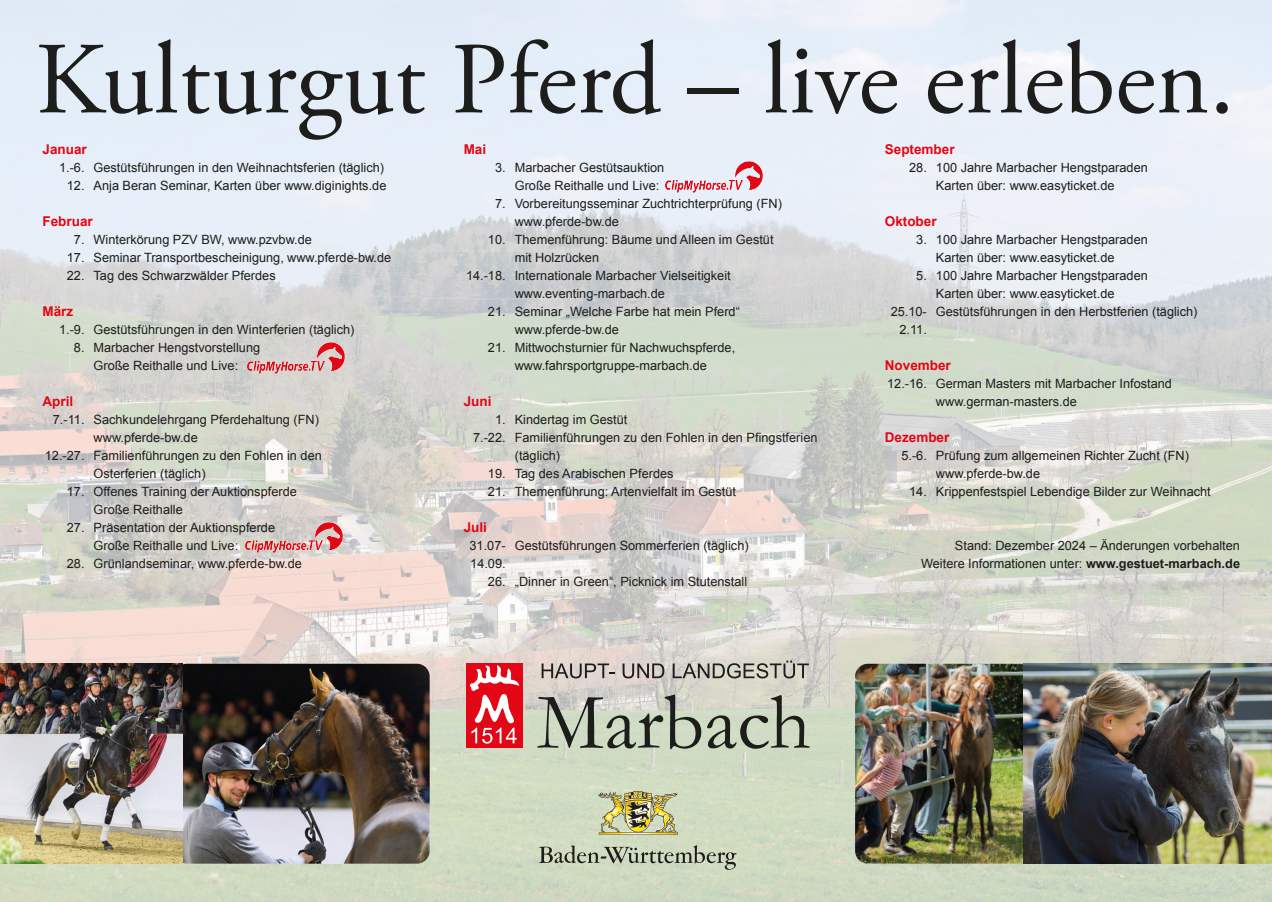
<style>
.page{position:relative;width:1272px;height:902px;background:#fff}
.page>*{position:absolute;margin:0;border:0;box-sizing:border-box;transform-origin:0 0}
.t1{font:102px "Adobe Garamond Pro";color:#1d1d1b}
.t2{font:700 13.5px "Arial";color:#e30614}
.t3{font:12.75px/18px "Arial";color:#1d1d1b}
.s1{font-weight:700}
</style>
<div class="page">
<img style="left:0;top:0;width:1271px;height:901px">
<svg style="left:537px;top:694px;width:164px;height:55px;background:#a8aea0"></svg>
<svg style="left:707px;top:695px;width:102px;height:53px;background:#abb1a0"></svg>
<svg style="left:541px;top:663px;width:73px;height:15px"></svg>
<svg style="left:622px;top:663px;width:42px;height:15px"></svg>
<svg style="left:672px;top:660px;width:136px;height:18px;background:#a7a59c"></svg>
<div style="left:466px;top:663px;width:56px;height:85px;background:#e30614"></div>
<svg style="left:470px;top:665px;width:49px;height:78px"></svg>
<img style="left:598px;top:791px;width:83px;height:43px">
<svg style="left:539px;top:845px;width:197px;height:24px;background:#adb6a0"></svg>
<img style="left:183px;top:663px;width:246px;height:200px">
<img style="left:855px;top:663px;width:168px;height:200px">
<img style="left:1023px;top:663px;width:248px;height:200px">
<img style="left:0;top:663px;width:183px;height:200px">
<img style="left:243px;top:520px;width:103px;height:34px">
<img style="left:244px;top:340px;width:103px;height:35px">
<img style="left:662px;top:160px;width:103px;height:34px">
<h1 class="t1" style="left:35px;top:19px;width:1201px">Kulturgut Pferd – live erleben.</h1>
<p class="t2" style="left:463px;top:140px;width:24px">Mai</p>
<p class="t3" style="left:514px;top:158px;width:151px;text-indent:-20px">3. Marbacher Gestütsauktion<br>Große Reithalle und Live:</p>
<p class="t3" style="left:514px;top:194px;width:269px;text-indent:-20px">7. Vorbereitungsseminar Zuchtrichterprüfung (FN) www.pferde-bw.de</p>
<p class="t3" style="left:488px;top:230px;width:287px">10. Themenführung: Bäume und Alleen im Gestüt</p>
<p class="t3" style="left:514px;top:248px;width:86px">mit Holzrücken</p>
<p class="t3" style="left:466px;top:266px;width:266px">14.-18. Internationale Marbacher Vielseitigkeit</p>
<p class="t3" style="left:514px;top:284px;width:152px">www.eventing-marbach.de</p>
<p class="t3" style="left:514px;top:302px;width:227px;text-indent:-27px">21. Seminar „Welche Farbe hat mein Pferd“ www.pferde-bw.de</p>
<p class="t3" style="left:488px;top:338px;width:249px;text-align:center">21. Mittwochsturnier für Nachwuchspferde, www.fahrsportgruppe-marbach.de</p>
<p class="t2" style="left:463px;top:392px;width:29px">Juni</p>
<p class="t3" style="left:495px;top:410px;width:134px">1. Kindertag im Gestüt</p>
<p class="t3" style="left:473px;top:428px;width:346px">7.-22. Familienführungen zu den Fohlen in den Pfingstferien</p>
<p class="t3" style="left:514px;top:446px;width:47px">(täglich)</p>
<p class="t3" style="left:488px;top:464px;width:187px">19. Tag des Arabischen Pferdes</p>
<p class="t3" style="left:488px;top:482px;width:249px">21. Themenführung: Artenvielfalt im Gestüt</p>
<p class="t2" style="left:463px;top:518px;width:25px">Juli</p>
<p class="t3" style="left:469px;top:536px;width:281px">31.07- Gestütsführungen Sommerferien (täglich)<br>14.09.</p>
<p class="t3" style="left:488px;top:572px;width:261px">26. „Dinner in Green“, Picknick im Stutenstall</p>
<p class="t2" style="left:884px;top:140px;width:71px">September</p>
<p class="t3" style="left:909px;top:158px;width:240px;text-align:center">28. 100 Jahre Marbacher Hengstparaden<br>Karten über: www.easyticket.de</p>
<p class="t2" style="left:884px;top:212px;width:53px">Oktober</p>
<p class="t3" style="left:935px;top:230px;width:213px;text-indent:-20px">3. 100 Jahre Marbacher Hengstparaden<br>Karten über: www.easyticket.de</p>
<p class="t3" style="left:916px;top:266px;width:233px">5. 100 Jahre Marbacher Hengstparaden</p>
<p class="t3" style="left:935px;top:284px;width:180px">Karten über: www.easyticket.de</p>
<p class="t3" style="left:890px;top:302px;width:308px">25.10- Gestütsführungen in den Herbstferien (täglich)</p>
<p class="t3" style="left:899px;top:320px;width:29px">2.11.</p>
<p class="t2" style="left:884px;top:356px;width:68px">November</p>
<p class="t3" style="left:935px;top:374px;width:237px;text-indent:-49px">12.-16. German Masters mit Marbacher Infostand www.german-masters.de</p>
<p class="t2" style="left:884px;top:428px;width:66px">Dezember</p>
<p class="t3" style="left:935px;top:446px;width:254px;text-indent:-35px">5.-6. Prüfung zum allgemeinen Richter Zucht (FN) www.pferde-bw.de</p>
<p class="t3" style="left:909px;top:482px;width:303px">14. Krippenfestspiel Lebendige Bilder zur Weihnacht</p>
<p class="t2" style="left:43px;top:140px;width:46px">Januar</p>
<p class="t3" style="left:59px;top:158px;width:326px">1.-6. Gestütsführungen in den Weihnachtsferien (täglich)</p>
<p class="t3" style="left:67px;top:176px;width:321px">12. Anja Beran Seminar, Karten über www.diginights.de</p>
<p class="t2" style="left:43px;top:212px;width:52px">Februar</p>
<p class="t3" style="left:74px;top:230px;width:239px">7. Winterkörung PZV BW, www.pzvbw.de</p>
<p class="t3" style="left:67px;top:248px;width:326px">17. Seminar Transportbescheinigung, www.pferde-bw.de</p>
<p class="t3" style="left:67px;top:266px;width:210px">22. Tag des Schwarzwälder Pferdes</p>
<p class="t2" style="left:43px;top:302px;width:32px">März</p>
<p class="t3" style="left:59px;top:320px;width:297px">1.-9. Gestütsführungen in den Winterferien (täglich)</p>
<p class="t3" style="left:74px;top:338px;width:188px;text-align:center">8. Marbacher Hengstvorstellung<br>Große Reithalle und Live:</p>
<p class="t2" style="left:43px;top:392px;width:32px">April</p>
<p class="t3" style="left:53px;top:410px;width:268px">7.-11. Sachkundelehrgang Pferdehaltung (FN)</p>
<p class="t3" style="left:94px;top:428px;width:106px">www.pferde-bw.de</p>
<p class="t3" style="left:45px;top:446px;width:278px">12.-27. Familienführungen zu den Fohlen in den</p>
<p class="t3" style="left:94px;top:464px;width:113px">Osterferien (täglich)</p>
<p class="t3" style="left:94px;top:482px;width:205px;text-indent:-27px">17. Offenes Training der Auktionspferde<br>Große Reithalle</p>
<p class="t3" style="left:94px;top:518px;width:183px;text-indent:-27px">27. Präsentation der Auktionspferde<br>Große Reithalle und Live:</p>
<p class="t3" style="left:67px;top:554px;width:237px">28. Grünlandseminar, www.pferde-bw.de</p>
<p class="t3" style="left:921px;top:536px;width:320px;text-align:right">Stand: Dezember 2024 – Änderungen vorbehalten<br>Weitere Informationen unter: <span class="s1">www.gestuet-marbach.de</span></p>
</div>
